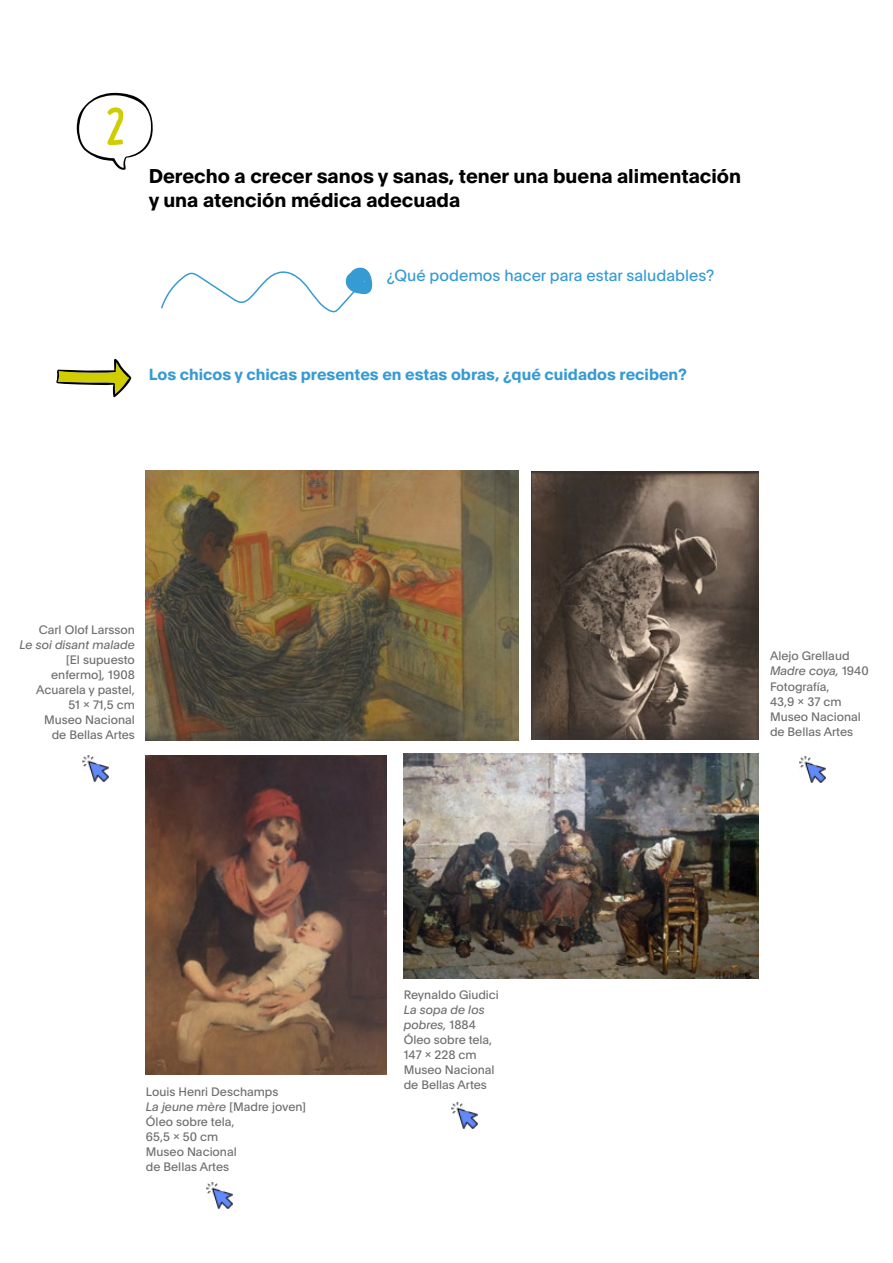
<style>
.page{position:relative;width:893px;height:1263px;background:#fff}
.page>*{position:absolute;margin:0;border:0;box-sizing:border-box;transform-origin:0 0}
.t1{font:50.4px "Something Looks Natural";color:#d0ce00}
.t2{font:700 19.5px/24px "Plain";color:#000}
.t3{font:700 15.75px "Plain";color:#369bd3}
.t4{font:15.75px "Plain";color:#369bd3}
.t5{font:12px/15px "Plain";color:#706f6f}
.t6{font:italic 12px "Plain";color:#706f6f}
.s1{font-style:italic}
</style>
<div class="page">
<img style="left:83px;top:756px;width:25px;height:26px">
<img style="left:207px;top:1182px;width:26px;height:26px">
<svg style="left:76px;top:92px;width:77px;height:78px"></svg>
<svg style="left:56px;top:359px;width:75px;height:38px"></svg>
<svg style="left:161px;top:267px;width:211px;height:46px"></svg>
<img style="left:146px;top:756px;width:240px;height:319px">
<img style="left:146px;top:471px;width:373px;height:269px">
<img style="left:404px;top:753px;width:354px;height:226px">
<img style="left:531px;top:471px;width:227px;height:269px">
<img style="left:451px;top:1103px;width:26px;height:26px">
<img style="left:799px;top:756px;width:26px;height:26px">
<h1 class="t1" style="left:106px;top:96px;width:21px">2</h1>
<h2 class="t2" style="left:149px;top:163px;width:594px">Derecho a crecer sanos y sanas, tener una buena alimentación y una atención médica adecuada</h2>
<h3 class="t4" style="left:387px;top:264px;width:329px">¿Qué podemos hacer para estar saludables?</h3>
<h3 class="t3" style="left:149px;top:363px;width:540px">Los chicos y chicas presentes en estas obras, ¿qué cuidados reciben?</h3>
<p class="t5" style="left:39px;top:621px;width:98px">Carl Olof Larsson</p>
<p class="t6" style="left:19px;top:636px;width:117px">Le soi disant malade</p>
<p class="t5" style="left:36px;top:651px;width:100px;text-align:right">[El supuesto enfermo]<span class="s1">,</span> 1908<br>Acuarela y pastel,<br>51 × 71,5 cm<br>Museo Nacional de Bellas Artes</p>
<p class="t5" style="left:770px;top:648px;width:100px">Alejo Grellaud<br><span class="s1">Madre coya,</span> 1940<br>Fotografía,<br>43,9 × 37 cm<br>Museo Nacional de Bellas Artes</p>
<p class="t5" style="left:146px;top:1083px;width:162px">Louis Henri Deschamps<br><span class="s1">La jeune mère</span> [Madre joven]<br>Óleo sobre tela,<br>65,5 × 50 cm<br>Museo Nacional<br>de Bellas Artes</p>
<p class="t5" style="left:404px;top:986px;width:97px">Reynaldo Giudici</p>
<p class="t5" style="left:404px;top:1001px;width:92px"><span class="s1">La sopa de los pobres,</span> 1884<br>Óleo sobre tela,<br>147 × 228 cm<br>Museo Nacional de Bellas Artes</p>
</div>
